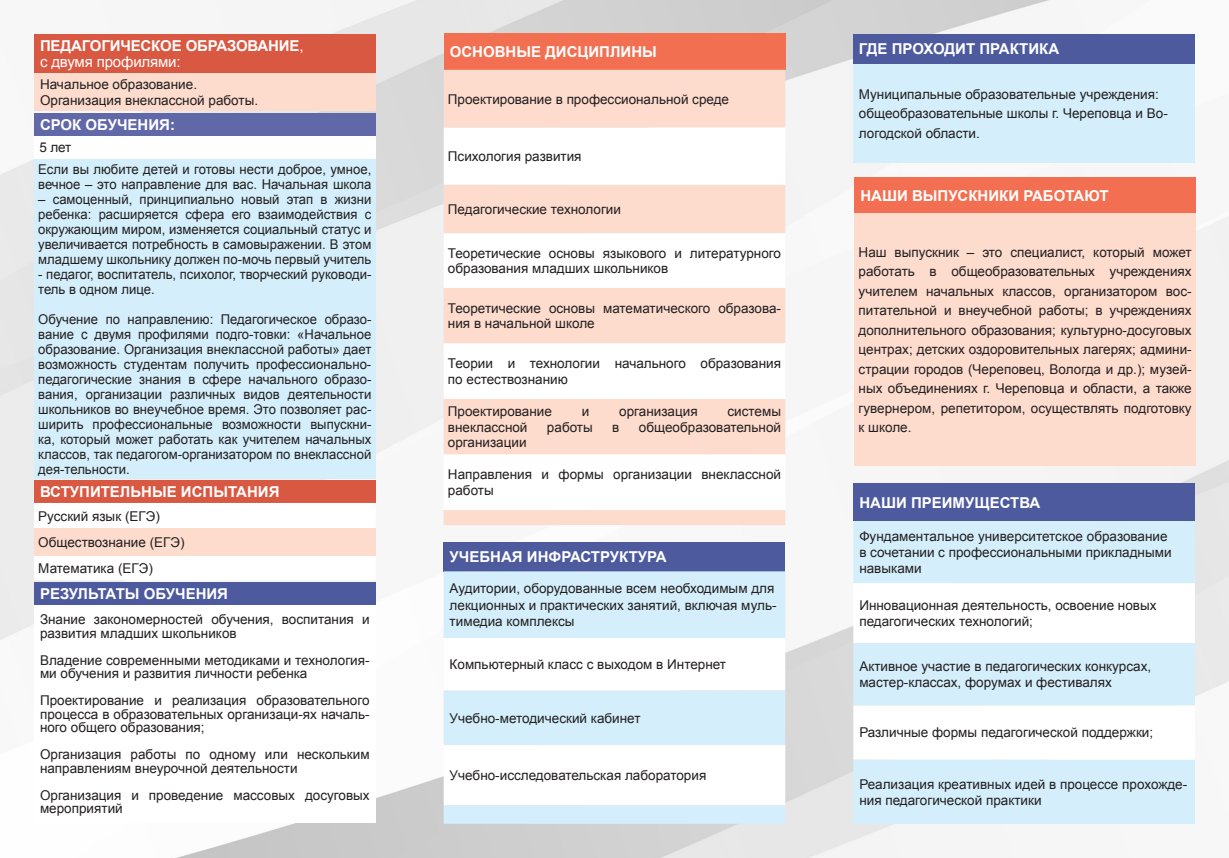
<style>
.page{position:relative;width:1229px;height:858px;background:#fff}
.page>*{position:absolute;margin:0;border:0;box-sizing:border-box;transform-origin:0 0}
.t1{font:700 15px "Arial";color:#fff}
.t2{font:15px "Arial";letter-spacing:-.01em;color:#fff}
.t3{font:13.5px/15px "Arial";color:#231f20}
.s1{font-weight:400}
</style>
<div class="page">
<img style="left:0;top:0;width:1229px;height:858px">
<div style="left:34px;top:158px;width:342px;height:321px;background:#d4effb"></div>
<div style="left:853px;top:483px;width:342px;height:38px;background:#4d5a9e"></div>
<div style="left:853px;top:521px;width:342px;height:303px;background:#d4effb"></div>
<svg style="left:853px;top:583px;width:342px;height:176px"></svg>
<div style="left:854px;top:177px;width:342px;height:36px;background:#f36f51"></div>
<div style="left:854px;top:213px;width:342px;height:253px;background:#fddcce"></div>
<div style="left:34px;top:480px;width:342px;height:23px;background:#d95842"></div>
<svg style="left:34px;top:503px;width:342px;height:77px"></svg>
<div style="left:34px;top:528px;width:342px;height:28px;background:#fddcce"></div>
<div style="left:34px;top:582px;width:342px;height:23px;background:#4d5a9e"></div>
<div style="left:34px;top:605px;width:342px;height:217px;background:#fff"></div>
<div style="left:34px;top:34px;width:342px;height:39px;background:#d95842"></div>
<div style="left:34px;top:73px;width:342px;height:38px;background:#fddcce"></div>
<div style="left:34px;top:113px;width:342px;height:23px;background:#6168a7"></div>
<div style="left:34px;top:136px;width:342px;height:23px;background:#fff"></div>
<div style="left:444px;top:34px;width:341px;height:36px;background:#f36f51"></div>
<div style="left:444px;top:70px;width:341px;height:455px;background:#fddcce"></div>
<svg style="left:444px;top:128px;width:341px;height:382px"></svg>
<div style="left:444px;top:541px;width:341px;height:30px;background:#4d5a9e"></div>
<div style="left:444px;top:571px;width:341px;height:252px;background:#d4effb"></div>
<svg style="left:444px;top:638px;width:341px;height:167px"></svg>
<div style="left:853px;top:34px;width:341px;height:30px;background:#4d5a9e"></div>
<div style="left:853px;top:64px;width:341px;height:99px;background:#d4effb"></div>
<p class="t1" style="left:40px;top:36px;width:265px">ПЕДАГОГИЧЕСКОЕ ОБРАЗОВАНИЕ<span class="s1">,</span></p>
<p class="t2" style="left:40px;top:52px;width:142px">с двумя профилями:</p>
<p class="t3" style="left:40px;top:77px;width:159px">Начальное образование.</p>
<p class="t3" style="left:40px;top:93px;width:220px">Организация внеклассной работы.</p>
<p class="t1" style="left:40px;top:115px;width:136px">СРОК ОБУЧЕНИЯ:</p>
<p class="t3" style="left:40px;top:140px;width:33px">5 лет</p>
<p class="t3" style="left:38px;top:162px;width:335px">Если вы любите детей и готовы нести доброе, умное, вечное – это направление для вас. Начальная школа</p>
<p class="t3" style="left:38px;top:192px;width:335px;text-align:justify">– самоценный, принципиально новый этап в жизни ребенка: расширяется сфера его взаимодействия с окружающим миром, изменяется социальный статус и увеличивается потребность в самовыражении. В этом младшему школьнику должен по-мочь первый учитель</p>
<p class="t3" style="left:38px;top:267px;width:335px">- педагог, воспитатель, психолог, творческий руководи&shy;тель в одном лице.</p>
<p class="t3" style="left:38px;top:312px;width:335px;text-align:justify">Обучение по направлению: Педагогическое образо&shy;вание с двумя профилями подго-товки: «Начальное образование. Организация внеклассной работы» дает возможность студентам получить профессионально&shy;педагогические знания в сфере начального образо&shy;вания, организации различных видов деятельности школьников во внеучебное время. Это позволяет рас&shy;ширить профессиональные возможности выпускни&shy;ка, который может работать как учителем начальных классов, так педагогом-организатором по внеклассной дея-тельности.</p>
<p class="t1" style="left:40px;top:481px;width:241px">ВСТУПИТЕЛЬНЫЕ ИСПЫТАНИЯ</p>
<p class="t3" style="left:38px;top:508px;width:123px">Русский язык (ЕГЭ)</p>
<p class="t3" style="left:38px;top:535px;width:148px">Обществознание (ЕГЭ)</p>
<p class="t3" style="left:38px;top:561px;width:116px">Математика (ЕГЭ)</p>
<p class="t1" style="left:40px;top:584px;width:190px">РЕЗУЛЬТАТЫ ОБУЧЕНИЯ</p>
<p class="t3" style="left:40px;top:613px;width:331px;line-height:13.5px">Знание закономерностей обучения, воспитания и развития младших школьников</p>
<p class="t3" style="left:40px;top:653px;width:331px;line-height:13.5px">Владение современными методиками и технология&shy;ми обучения и развития личности ребенка</p>
<p class="t3" style="left:40px;top:694px;width:331px;line-height:13.5px;text-align:justify">Проектирование и реализация образовательного процесса в образовательных организаци-ях началь&shy;ного общего образования;</p>
<p class="t3" style="left:40px;top:748px;width:331px;line-height:13.5px">Организация работы по одному или нескольким направлениям внеурочной деятельности</p>
<p class="t3" style="left:40px;top:788px;width:331px;line-height:13.5px">Организация и проведение массовых досуговых мероприятий</p>
<p class="t1" style="left:450px;top:42px;width:209px">ОСНОВНЫЕ ДИСЦИПЛИНЫ</p>
<p class="t3" style="left:448px;top:91px;width:283px">Проектирование в профессиональной среде</p>
<p class="t3" style="left:448px;top:149px;width:135px">Психология развития</p>
<p class="t3" style="left:448px;top:202px;width:175px">Педагогические технологии</p>
<p class="t3" style="left:448px;top:245px;width:335px;line-height:15.8px">Теоретические основы языкового и литературного образования младших школьников</p>
<p class="t3" style="left:448px;top:300px;width:335px;line-height:15.8px">Теоретические основы математического образова&shy;ния в начальной школе</p>
<p class="t3" style="left:448px;top:356px;width:335px;line-height:15.8px">Теории и технологии начального образования по естествознанию</p>
<p class="t3" style="left:448px;top:404px;width:106px">Проектирование</p>
<p class="t3" style="left:582px;top:404px;width:9px">и</p>
<p class="t3" style="left:619px;top:404px;width:80px">организация</p>
<p class="t3" style="left:727px;top:404px;width:55px">системы</p>
<p class="t3" style="left:448px;top:419px;width:81px">внеклассной</p>
<p class="t3" style="left:547px;top:419px;width:47px">работы</p>
<p class="t3" style="left:612px;top:419px;width:9px">в</p>
<p class="t3" style="left:639px;top:419px;width:144px">общеобразовательной</p>
<p class="t3" style="left:448px;top:435px;width:80px">организации</p>
<p class="t3" style="left:448px;top:467px;width:335px;line-height:15.8px">Направления и формы организации внеклассной работы</p>
<p class="t1" style="left:450px;top:546px;width:219px">УЧЕБНАЯ ИНФРАСТРУКТУРА</p>
<p class="t3" style="left:450px;top:580px;width:328px;line-height:16.2px">Аудитории, оборудованные всем необходимым для лекционных и практических занятий, включая муль&shy;тимедиа комплексы</p>
<p class="t3" style="left:450px;top:657px;width:278px">Компьютерный класс с выходом в Интернет</p>
<p class="t3" style="left:450px;top:710px;width:192px">Учебно-методический кабинет</p>
<p class="t3" style="left:450px;top:768px;width:258px">Учебно-исследовательская лаборатория</p>
<p class="t1" style="left:859px;top:39px;width:202px">ГДЕ ПРОХОДИТ ПРАКТИКА</p>
<p class="t3" style="left:859px;top:84px;width:311px;line-height:19.5px">Муниципальные образовательные учреждения: общеобразовательные школы г. Череповца и Во&shy;логодской области.</p>
<p class="t1" style="left:860px;top:185px;width:250px">НАШИ ВЫПУСКНИКИ РАБОТАЮТ</p>
<p class="t3" style="left:859px;top:242px;width:335px;line-height:19.5px;text-align:justify">Наш выпускник – это специалист, который может работать в общеобразовательных учреждениях учителем начальных классов, организатором вос&shy;питательной и внеучебной работы; в учреждениях дополнительного образования; культурно-досуговых центрах; детских оздоровительных лагерях; админи&shy;страции городов (Череповец, Вологда и др.); музей&shy;ных объединениях г. Череповца и области, а также гувернером, репетитором, осуществлять подготовку к школе.</p>
<p class="t1" style="left:859px;top:492px;width:182px">НАШИ ПРЕИМУЩЕСТВА</p>
<p class="t3" style="left:859px;top:528px;width:314px;line-height:16.2px">Фундаментальное университетское образование в сочетании с профессиональными прикладными навыками</p>
<p class="t3" style="left:859px;top:597px;width:299px;line-height:16.2px">Инновационная деятельность, освоение новых педагогических технологий;</p>
<p class="t3" style="left:859px;top:659px;width:293px">Активное участие в педагогических конкурсах,</p>
<p class="t3" style="left:859px;top:675px;width:254px">мастер-классах, форумах и фестивалях</p>
<p class="t3" style="left:859px;top:725px;width:295px">Различные формы педагогической поддержки;</p>
<p class="t3" style="left:859px;top:775px;width:329px;line-height:16.2px">Реализация креативных идей в процессе прохожде&shy;ния педагогической практики</p>
</div>
